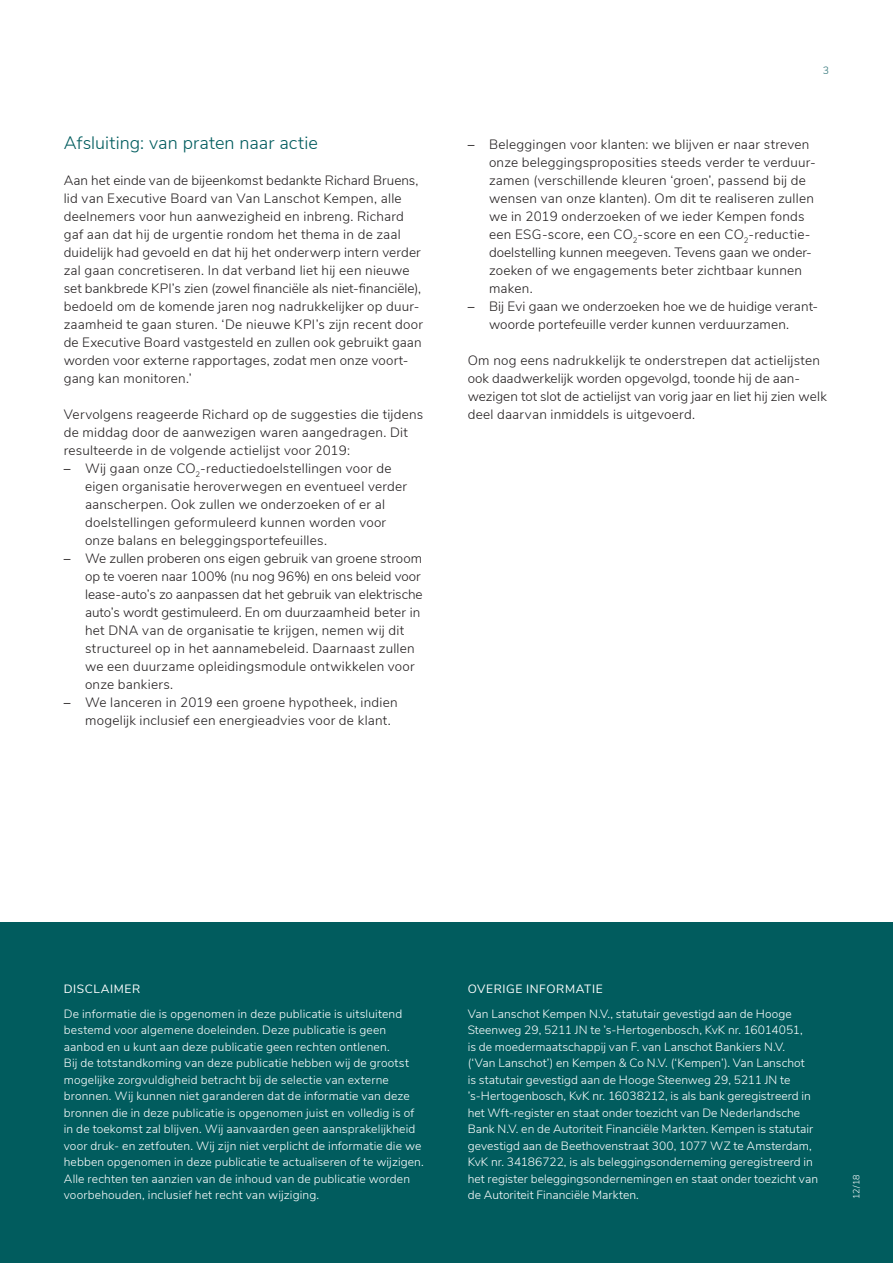
<style>
.page{position:relative;width:893px;height:1263px;background:#fff}
.page>*{position:absolute;margin:0;border:0;box-sizing:border-box;transform-origin:0 0}
.Kop{font:300 18px "Nunito Sans";letter-spacing:.005em;color:#015c5e}
.Bodytekst{font:300 13.5px/18px "Nunito Sans";letter-spacing:.015em;color:#231f20}
.Kop-2{font:300 13.5px/18px "Nunito Sans";letter-spacing:.015em;color:#231f20}
.t1{font:300 12px/16.5px "Nunito Sans";letter-spacing:.01em;color:#fff}
.t2{font:12px "Nunito Sans";letter-spacing:.05em;color:#fff}
.t3{font:300 10.5px "Nunito Sans";color:#286f73}
.t4{font:300 9px "Nunito Sans";color:#fff}
.s1{font-weight:600}
</style>
<div class="page">
<div style="left:0;top:923px;width:893px;height:340px;background:#015c5e"></div>
<p class="Kop" style="left:64px;top:129px;width:256px">Afsluiting: van praten naar actie</p>
<p class="Kop-2" style="left:64px;top:170px;width:361px">Aan het einde van de bijeenkomst bedankte Richard Bruens, lid van Executive Board van Van Lanschot Kempen, alle deelnemers voor hun aanwezigheid en inbreng. Richard gaf aan dat hij de urgentie rondom het thema in de zaal duidelijk had gevoeld en dat hij het onderwerp intern verder zal gaan concretiseren. In dat verband liet hij een nieuwe set bankbrede KPI’s zien (zowel financiële als niet-financiële), bedoeld om de komende jaren nog nadrukkelijker op duur-- zaamheid te gaan sturen. ‘De nieuwe KPI’s zijn recent door de Executive Board vastgesteld en zullen ook gebruikt gaan worden voor externe rapportages, zodat men onze voort&shy;gang kan monitoren.’</p>
<p class="Bodytekst" style="left:64px;top:404px;width:361px">Vervolgens reageerde Richard op de suggesties die tijdens de middag door de aanwezigen waren aangedragen. Dit resulteerde in de volgende actielijst voor 2019:</p>
<p class="Bodytekst" style="left:85px;top:458px;width:324px;text-indent:-21px"><span class="s1">–</span> Wij gaan onze CO<sub>2</sub>-reductiedoelstellingen voor de eigen organisatie heroverwegen en eventueel verder aanscherpen. Ook zullen we onderzoeken of er al doelstellingen geformuleerd kunnen worden voor onze balans en beleggingsportefeuilles.</p>
<p class="Bodytekst" style="left:85px;top:548px;width:339px;text-indent:-21px"><span class="s1">–</span> We zullen proberen ons eigen gebruik van groene stroom op te voeren naar 100% (nu nog 96%) en ons beleid voor lease-auto’s zo aanpassen dat het gebruik van elektrische auto’s wordt gestimuleerd. En om duurzaamheid beter in het DNA van de organisatie te krijgen, nemen wij dit structureel op in het aannamebeleid. Daarnaast zullen we een duurzame opleidingsmodule ontwikkelen voor onze bankiers.</p>
<p class="Bodytekst" style="left:85px;top:692px;width:314px;text-indent:-21px"><span class="s1">–</span> We lanceren in 2019 een groene hypotheek, indien mogelijk inclusief een energieadvies voor de klant.</p>
<p class="t3" style="left:823px;top:63px;width:8px">3</p>
<p class="Bodytekst" style="left:489px;top:134px;width:328px;text-indent:-21px"><span class="s1">–</span> Beleggingen voor klanten: we blijven er naar streven onze beleggingsproposities steeds verder te verduur&shy;zamen (verschillende kleuren ‘groen’, passend bij de wensen van onze klanten). Om dit te realiseren zullen we in 2019 onderzoeken of we ieder Kempen fonds een ESG-score, een CO<sub>2</sub>-score en een CO<sub>2</sub>-reductie&shy;doelstelling kunnen meegeven. Tevens gaan we onder&shy;zoeken of we engagements beter zichtbaar kunnen maken.</p>
<p class="Bodytekst" style="left:468px;top:296px;width:352px;text-align:center"><span class="s1">–</span> Bij Evi gaan we onderzoeken hoe we de huidige verant&shy;woorde portefeuille verder kunnen verduurzamen.</p>
<p class="Bodytekst" style="left:468px;top:350px;width:361px">Om nog eens nadrukkelijk te onderstrepen dat actielijsten ook daadwerkelijk worden opgevolgd, toonde hij de aan&shy;wezigen tot slot de actielijst van vorig jaar en liet hij zien welk deel daarvan inmiddels is uitgevoerd.</p>
<p class="t2" style="left:64px;top:980px;width:78px">DISCLAIMER</p>
<p class="t1" style="left:64px;top:1004px;width:361px">De informatie die is opgenomen in deze publicatie is uitsluitend bestemd voor algemene doeleinden. Deze publicatie is geen aanbod en u kunt aan deze publicatie geen rechten ontlenen.<br>Bij de totstandkoming van deze publicatie hebben wij de grootst mogelijke zorgvuldigheid betracht bij de selectie van externe bronnen. Wij kunnen niet garanderen dat de informatie van deze bronnen die in deze publicatie is opgenomen juist en volledig is of in de toekomst zal blijven. Wij aanvaarden geen aansprakelijkheid voor druk- en zetfouten. Wij zijn niet verplicht de informatie die we hebben opgenomen in deze publicatie te actualiseren of te wijzigen.<br>Alle rechten ten aanzien van de inhoud van de publicatie worden voorbehouden, inclusief het recht van wijziging.</p>
<p class="t2" style="left:468px;top:980px;width:136px">OVERIGE INFORMATIE</p>
<p class="t1" style="left:468px;top:1004px;width:352px">Van Lanschot Kempen N.V., statutair gevestigd aan de Hooge Steenweg 29, 5211 JN te ’s- Hertogenbosch, KvK nr. 16014051,<br>is de moedermaatschappij van F. van Lanschot Bankiers N.V.<br>(‘Van Lanschot’) en Kempen &amp; Co N.V. (‘Kempen’). Van Lanschot<br>is statutair gevestigd aan de Hooge Steenweg 29, 5211 JN te<br>’s- Hertogenbosch, KvK nr. 16038212, is als bank geregistreerd in het Wft-register en staat onder toezicht van De Nederlandsche Bank N.V. en de Autoriteit Financiële Markten. Kempen is statutair gevestigd aan de Beethovenstraat 300, 1077 WZ te Amsterdam, KvK nr. 34186722, is als beleggingsonderneming geregistreerd in het register beleggingsondernemingen en staat onder toezicht van de Autoriteit Financiële Markten.</p>
<p class="t4" style="left:850px;top:1199px;width:26px;rotate:-90deg">12/18</p>
</div>
